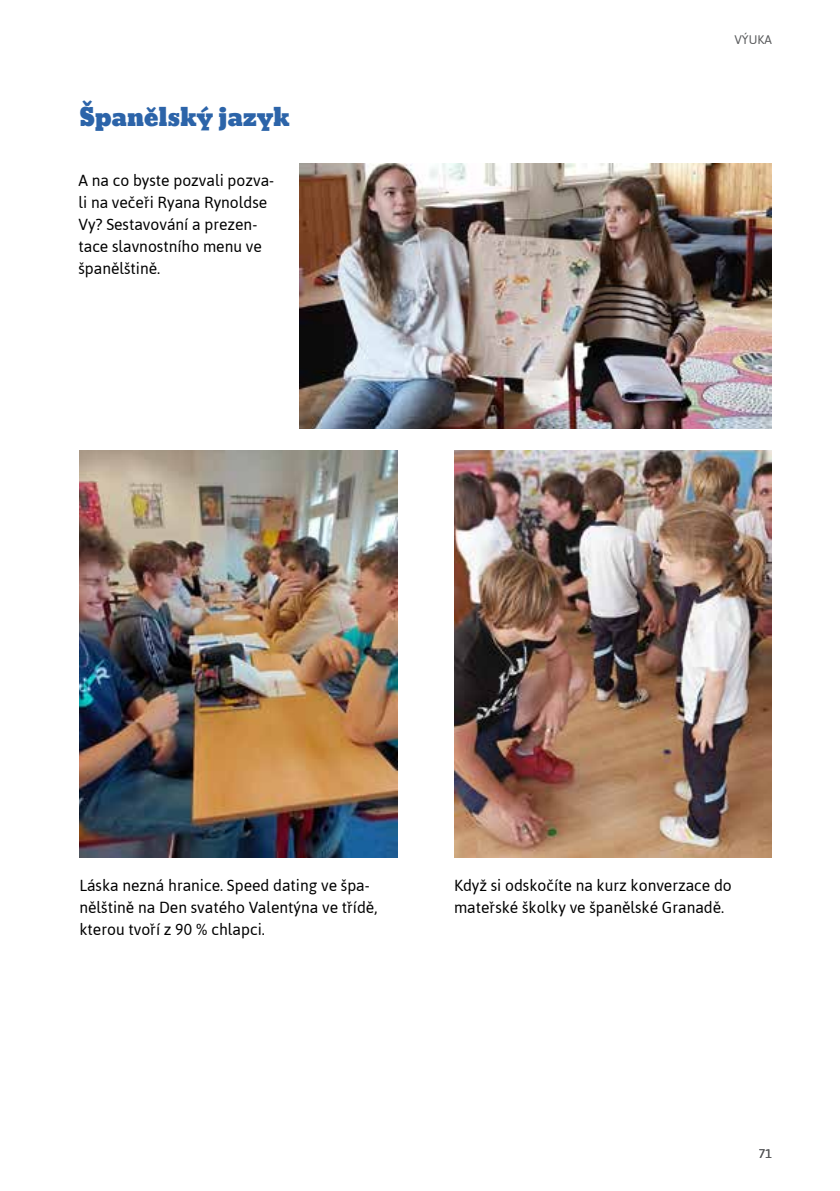
<style>
.page{position:relative;width:840px;height:1191px;background:#fff}
.page>*{position:absolute;margin:0;border:0;box-sizing:border-box;transform-origin:0 0}
.t1{font:24px "Bevan";color:#2c64a9}
.t2{font:18px/22px "Jaldi";color:#000}
.t3{font:14px "Jaldi";color:#58595b}
</style>
<div class="page">
<img style="left:299px;top:164px;width:472px;height:264px">
<img style="left:79px;top:450px;width:318px;height:407px">
<img style="left:454px;top:450px;width:317px;height:407px">
<h1 class="t1" style="left:79px;top:98px;width:212px">Španělský jazyk</h1>
<p class="t2" style="left:78px;top:169px;width:197px">A na co byste pozvali pozva&shy;li na večeři Ryana Rynoldse<br>Vy? Sestavování a prezen&shy;tace slavnostního menu ve španělštině.</p>
<p class="t3" style="left:734px;top:28px;width:39px">VÝUKA</p>
<p class="t2" style="left:79px;top:873px;width:299px">Láska nezná hranice. Speed dating ve špa&shy;nělštině na Den svatého Valentýna ve třídě, kterou tvoří z 90 % chlapci.</p>
<p class="t2" style="left:454px;top:873px;width:279px">Když si odskočíte na kurz konverzace do mateřské školky ve španělské Granadě.</p>
<p class="t3" style="left:758px;top:1141px;width:15px">71</p>
</div>
